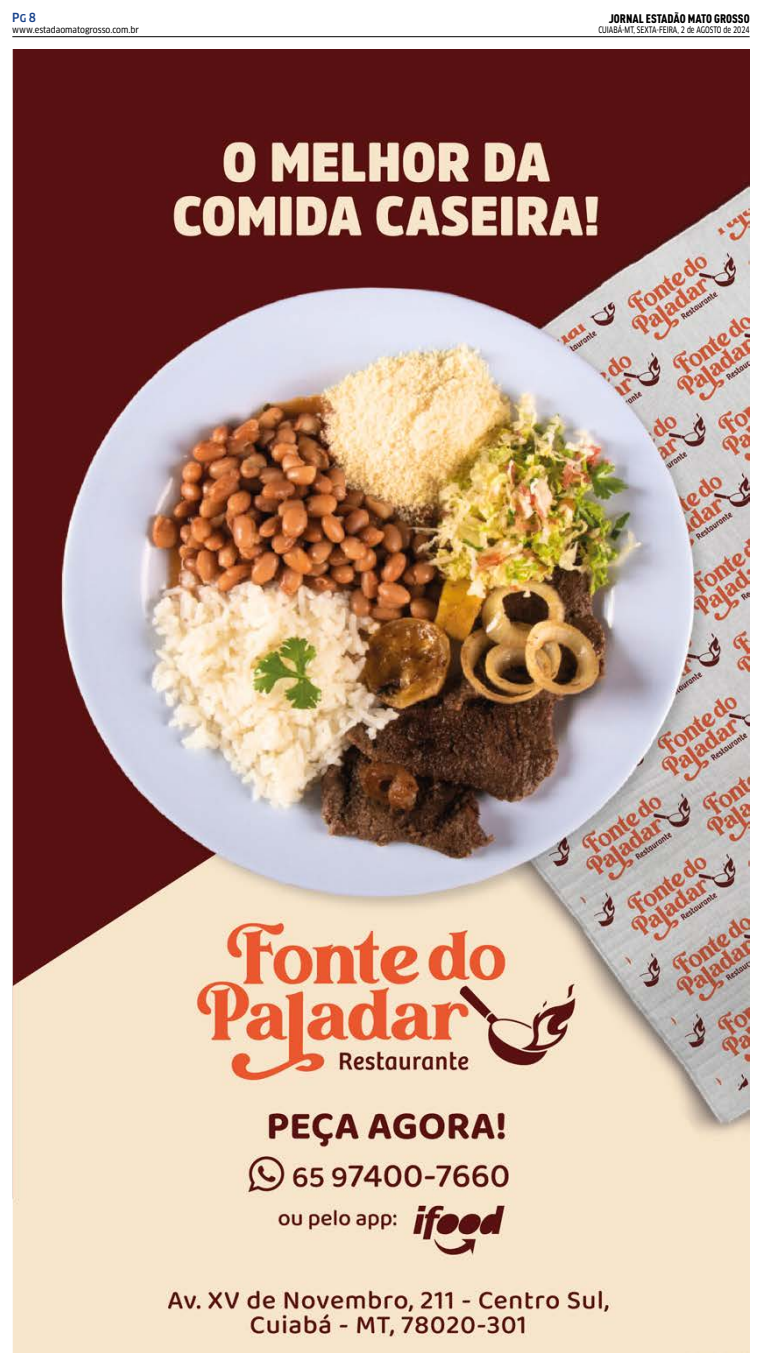
<style>
.page{position:relative;width:762px;height:1365px;background:#fff}
.page>*{position:absolute;margin:0;border:0;box-sizing:border-box;transform-origin:0 0}
.t1{font:12.25px "DIN Cond Black Alternate";color:#000}
.t2{font:500 condensed 12.25px "Clan OT";color:#17428b}
.t3{font:8.75px "Clan OT Narrow News";color:#000;scale:.8 1}
.t4{font:8.75px "Clan OT Narrow News";color:#000}
.s1{font-size:10.5px}
</style>
<div class="page">
<hr style="left:12px;top:36px;width:737px;height:1px;background:#000">
<img style="left:12px;top:50px;width:737px;height:1302px">
<h1 class="t2" style="left:12px;top:10px;width:25px">P<span class="s1">G</span> 8</h1>
<p class="t4" style="left:12px;top:24px;width:128px">www.estadaomatogrosso.com.br</p>
<h1 class="t1" style="left:608px;top:11px;width:142px">JORNAL ESTADÃO MATO GROSSO</h1>
<p class="t3" style="left:598px;top:25px;width:190px">CUIABÁ-MT, SEXTA-FEIRA, 2 de AGOSTO de 2024</p>
</div>
